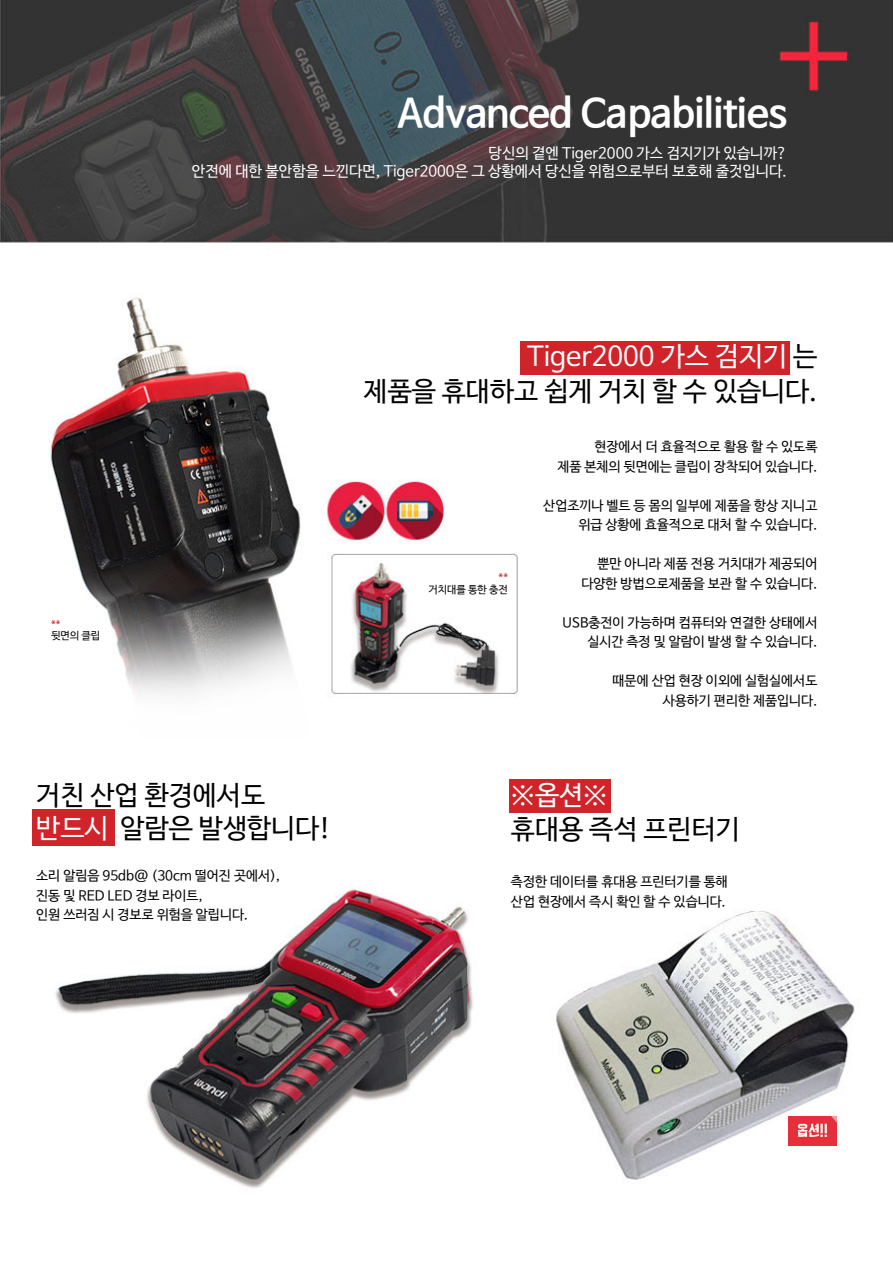
<style>
.page{position:relative;width:893px;height:1263px;background:#fff}
.page>*{position:absolute;margin:0;border:0;box-sizing:border-box;transform-origin:0 0}
.t1{font:39px "Nanum Barun Gothic OTF Bold";color:#fff}
.t2{font:27px "Nanum Barun Gothic OTF";color:#000}
.t3{font:27px "Nanum Barun Gothic OTF";color:#fff}
.t4{font:15px "Nanum Barun Gothic OTF";color:#fff}
.t5{font:13.5px "Nanum Barun Gothic OTF";color:#000}
.t6{font:10.5px "Nanum Barun Gothic OTF";color:#000}
.t7{font:10.5px "Nanum Barun Gothic OTF";color:#d1232a}
.s1{color:#fff}
.s2{color:#000}
</style>
<div class="page">
<img style="left:0;top:0;width:893px;height:1188px">
<img style="left:789px;top:1116px;width:48px;height:29px">
<div style="left:521px;top:341px;width:269px;height:34px;background:#d1232a"></div>
<div style="left:509px;top:779px;width:102px;height:33px;background:#d1232a"></div>
<div style="left:32px;top:810px;width:83px;height:36px;background:#d1232a"></div>
<p class="t1" style="left:398px;top:93px;width:391px">Advanced Capabilities</p>
<p class="t4" style="left:489px;top:146px;width:300px">당신의 곁엔 Tiger2000 가스 검지기가 있습니까?</p>
<p class="t4" style="left:192px;top:164px;width:597px">안전에 대한 불안함을 느낀다면, Tiger2000은 그 상황에서 당신을 위험으로부터 보호해 줄것입니다.</p>
<p class="t7" style="left:51px;top:617px;width:11px">**</p>
<p class="t6" style="left:51px;top:630px;width:51px">뒷면의 클립</p>
<p class="t2" style="left:36px;top:781px;width:230px">거친 산업 환경에서도</p>
<p class="t2" style="left:36px;top:814px;width:297px"><span class="s1">반드시</span> 알람은 발생합니다!</p>
<p class="t5" style="left:36px;top:869px;width:245px">소리 알림음 95db@ (30cm 떨어진 곳에서),</p>
<p class="t5" style="left:36px;top:888px;width:168px">진동 및 RED LED 경보 라이트,</p>
<p class="t5" style="left:36px;top:908px;width:213px">인원 쓰러짐 시 경보로 위험을 알립니다.</p>
<p class="t3" style="left:527px;top:342px;width:292px">Tiger2000 가스 검지기 <span class="s2">는</span></p>
<p class="t2" style="left:364px;top:377px;width:455px">제품을 휴대하고 쉽게 거치 할 수 있습니다.</p>
<p class="t7" style="left:499px;top:570px;width:11px">**</p>
<p class="t6" style="left:428px;top:584px;width:81px">거치대를 통한 충전</p>
<p class="t5" style="left:594px;top:440px;width:224px">현장에서 더 효율적으로 활용 할 수 있도록</p>
<p class="t5" style="left:557px;top:460px;width:261px">제품 본체의 뒷면에는 클립이 장착되어 있습니다.</p>
<p class="t5" style="left:543px;top:499px;width:276px">산업조끼나 벨트 등 몸의 일부에 제품을 항상 지니고</p>
<p class="t5" style="left:578px;top:518px;width:240px">위급 상황에 효율적으로 대처 할 수 있습니다.</p>
<p class="t5" style="left:597px;top:557px;width:221px">뿐만 아니라 제품 전용 거치대가 제공되어</p>
<p class="t5" style="left:581px;top:577px;width:237px">다양한 방법으로제품을 보관 할 수 있습니다.</p>
<p class="t5" style="left:563px;top:616px;width:256px">USB충전이 가능하며 컴퓨터와 연결한 상태에서</p>
<p class="t5" style="left:587px;top:635px;width:231px">실시간 측정 및 알람이 발생 할 수 있습니다.</p>
<p class="t5" style="left:613px;top:674px;width:206px">때문에 산업 현장 이외에 실험실에서도</p>
<p class="t5" style="left:663px;top:694px;width:156px">사용하기 편리한 제품입니다.</p>
<p class="t3" style="left:511px;top:781px;width:98px">※옵션※</p>
<p class="t2" style="left:511px;top:816px;width:230px">휴대용 즉석 프린터기</p>
<p class="t5" style="left:511px;top:875px;width:218px">측정한 데이터를 휴대용 프린터기를 통해</p>
<p class="t5" style="left:511px;top:894px;width:216px">산업 현장에서 즉시 확인 할 수 있습니다.</p>
</div>
